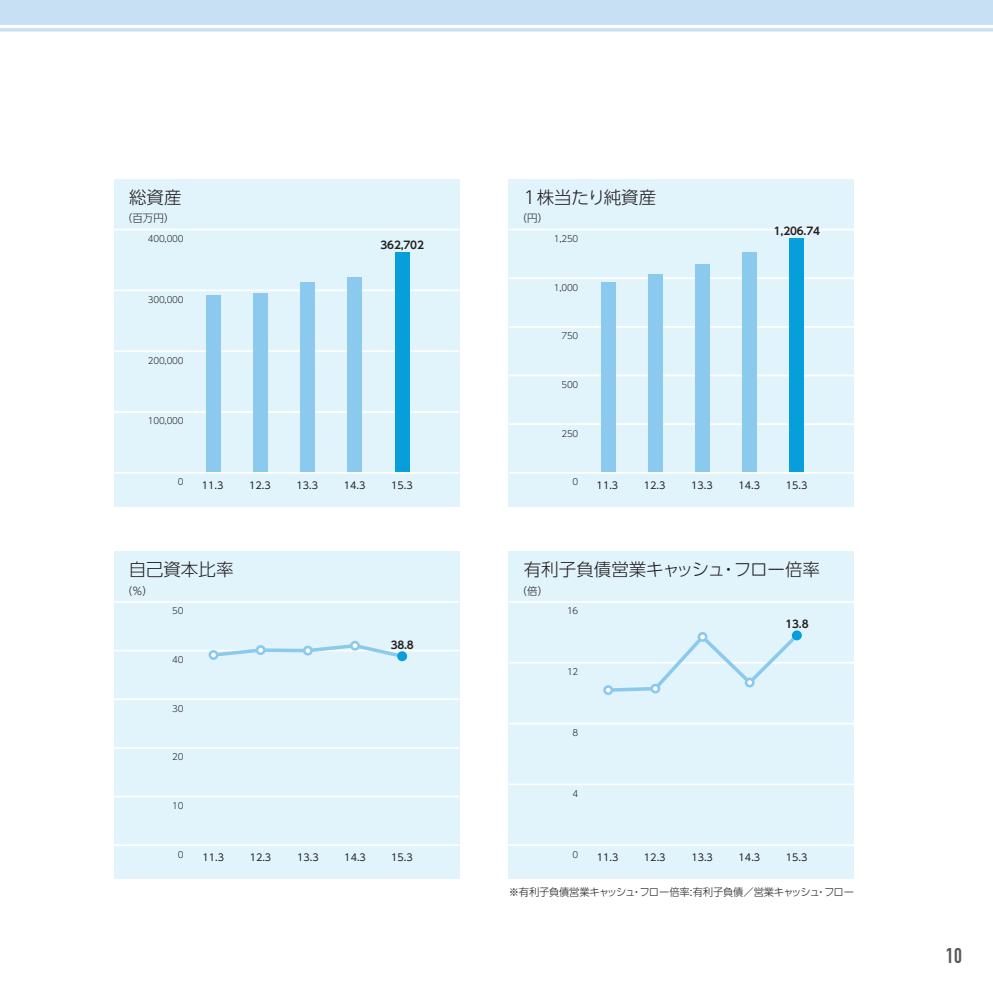
<style>
.page{position:relative;width:993px;height:993px;background:#fff}
.page>*{position:absolute;margin:0;border:0;box-sizing:border-box;transform-origin:0 0}
.t1{font:21px "DIN Engschrift Std";color:#57585a}
.t2{font:300 17.5px "UD Shin Go Pro";color:#231f20}
.t3{font:300 10.5px "UD Shin Go Pro";letter-spacing:-.02em;color:#231f20}
.t4{font:700 10.5px "UD Shin Go Pro De";letter-spacing:-.02em;color:#231f20}
.t5{font:9.62px "UD Shin Go Pro";color:#231f20}
.t6{font:300 8.75px "UD Shin Go Pro";letter-spacing:-.02em;color:#231f20}
</style>
<div class="page">
<div style="left:0;top:0;width:992px;height:25px;background:#c7e0f3"></div>
<svg style="left:0;top:28px;width:992px;height:4px;background:#cde3f4"></svg>
<div style="left:114px;top:179px;width:345px;height:327px;background:#e1f4fc"></div>
<hr style="left:114px;top:228px;width:345px;height:2px;background:#fff">
<hr style="left:114px;top:289px;width:345px;height:2px;background:#fff">
<hr style="left:114px;top:350px;width:345px;height:2px;background:#fff">
<hr style="left:114px;top:411px;width:345px;height:2px;background:#fff">
<div style="left:394px;top:252px;width:15px;height:220px;background:#069edb"></div>
<div style="left:206px;top:295px;width:15px;height:177px;background:#8bc9ee"></div>
<div style="left:253px;top:293px;width:15px;height:179px;background:#8bc9ee"></div>
<div style="left:300px;top:282px;width:15px;height:190px;background:#8bc9ee"></div>
<div style="left:347px;top:277px;width:15px;height:195px;background:#8bc9ee"></div>
<hr style="left:114px;top:472px;width:345px;height:1px;background:#fff">
<div style="left:114px;top:551px;width:345px;height:327px;background:#e1f4fc"></div>
<hr style="left:114px;top:795px;width:345px;height:2px;background:#fff">
<hr style="left:114px;top:746px;width:345px;height:2px;background:#fff">
<hr style="left:114px;top:698px;width:345px;height:1px;background:#fff">
<hr style="left:114px;top:649px;width:345px;height:2px;background:#fff">
<hr style="left:114px;top:601px;width:345px;height:1px;background:#fff">
<svg style="left:265px;top:648px;width:38px;height:4px"></svg>
<svg style="left:208px;top:645px;width:57px;height:14px"></svg>
<svg style="left:303px;top:640px;width:103px;height:20px"></svg>
<hr style="left:114px;top:844px;width:345px;height:1px;background:#fff">
<div style="left:508px;top:179px;width:345px;height:327px;background:#e1f4fc"></div>
<hr style="left:508px;top:228px;width:345px;height:2px;background:#fff">
<hr style="left:508px;top:277px;width:345px;height:2px;background:#fff">
<hr style="left:508px;top:326px;width:345px;height:1px;background:#fff">
<hr style="left:508px;top:374px;width:345px;height:2px;background:#fff">
<hr style="left:508px;top:423px;width:345px;height:2px;background:#fff">
<div style="left:600px;top:282px;width:15px;height:190px;background:#8bc9ee"></div>
<div style="left:647px;top:274px;width:15px;height:198px;background:#8bc9ee"></div>
<div style="left:694px;top:264px;width:15px;height:208px;background:#8bc9ee"></div>
<div style="left:742px;top:253px;width:14px;height:219px;background:#8bc9ee"></div>
<div style="left:789px;top:238px;width:15px;height:234px;background:#069edb"></div>
<hr style="left:508px;top:472px;width:345px;height:1px;background:#fff">
<div style="left:508px;top:551px;width:345px;height:327px;background:#e1f4fc"></div>
<hr style="left:508px;top:601px;width:345px;height:1px;background:#fff">
<hr style="left:508px;top:661px;width:345px;height:2px;background:#fff">
<hr style="left:508px;top:722px;width:345px;height:2px;background:#fff">
<hr style="left:508px;top:783px;width:345px;height:2px;background:#fff">
<svg style="left:603px;top:630px;width:198px;height:64px"></svg>
<div style="left:791px;top:630px;width:10px;height:10px;background:#069edb;border-radius:50%"></div>
<hr style="left:508px;top:844px;width:345px;height:1px;background:#fff">
<p class="t2" style="left:129px;top:183px;width:54px">総資産</p>
<p class="t3" style="left:122px;top:210px;width:54px">（百万円）</p>
<p class="t6" style="left:148px;top:231px;width:37px">400,000</p>
<p class="t6" style="left:148px;top:292px;width:37px">300,000</p>
<p class="t6" style="left:148px;top:353px;width:37px">200,000</p>
<p class="t6" style="left:148px;top:414px;width:37px">100,000</p>
<p class="t4" style="left:380px;top:236px;width:45px">362,702</p>
<p class="t6" style="left:178px;top:474px;width:7px">0</p>
<p class="t5" style="left:202px;top:477px;width:23px">11.3</p>
<p class="t5" style="left:249px;top:477px;width:23px">12.3</p>
<p class="t5" style="left:296px;top:477px;width:23px">13.3</p>
<p class="t5" style="left:343px;top:477px;width:23px">14.3</p>
<p class="t5" style="left:391px;top:477px;width:23px">15.3</p>
<p class="t2" style="left:129px;top:555px;width:106px">自己資本比率</p>
<p class="t3" style="left:122px;top:582px;width:33px">（%）</p>
<p class="t6" style="left:172px;top:603px;width:13px">50</p>
<p class="t6" style="left:172px;top:652px;width:13px">40</p>
<p class="t6" style="left:172px;top:701px;width:13px">30</p>
<p class="t6" style="left:172px;top:749px;width:13px">20</p>
<p class="t6" style="left:172px;top:798px;width:13px">10</p>
<p class="t4" style="left:390px;top:636px;width:25px">38.8</p>
<p class="t6" style="left:178px;top:846px;width:7px">0</p>
<p class="t5" style="left:202px;top:849px;width:23px">11.3</p>
<p class="t5" style="left:249px;top:849px;width:23px">12.3</p>
<p class="t5" style="left:297px;top:849px;width:23px">13.3</p>
<p class="t5" style="left:344px;top:849px;width:23px">14.3</p>
<p class="t5" style="left:391px;top:849px;width:23px">15.3</p>
<p class="t2" style="left:523px;top:183px;width:134px">1株当たり純資産</p>
<p class="t3" style="left:516px;top:210px;width:33px">（円）</p>
<p class="t6" style="left:553px;top:231px;width:26px">1,250</p>
<p class="t6" style="left:553px;top:280px;width:26px">1,000</p>
<p class="t6" style="left:561px;top:328px;width:18px">750</p>
<p class="t6" style="left:561px;top:377px;width:18px">500</p>
<p class="t6" style="left:561px;top:426px;width:18px">250</p>
<p class="t4" style="left:773px;top:222px;width:48px">1,206.74</p>
<p class="t6" style="left:572px;top:474px;width:7px">0</p>
<p class="t5" style="left:596px;top:477px;width:23px">11.3</p>
<p class="t5" style="left:643px;top:477px;width:23px">12.3</p>
<p class="t5" style="left:691px;top:477px;width:23px">13.3</p>
<p class="t5" style="left:738px;top:477px;width:23px">14.3</p>
<p class="t5" style="left:785px;top:477px;width:23px">15.3</p>
<p class="t2" style="left:523px;top:555px;width:298px">有利子負債営業キャッシュ・フロー倍率</p>
<p class="t3" style="left:516px;top:582px;width:33px">（倍）</p>
<p class="t6" style="left:567px;top:603px;width:13px">16</p>
<p class="t6" style="left:567px;top:664px;width:13px">12</p>
<p class="t6" style="left:572px;top:725px;width:7px">8</p>
<p class="t6" style="left:572px;top:786px;width:7px">4</p>
<p class="t4" style="left:785px;top:615px;width:25px">13.8</p>
<p class="t6" style="left:572px;top:846px;width:7px">0</p>
<p class="t5" style="left:785px;top:849px;width:23px">15.3</p>
<p class="t5" style="left:596px;top:849px;width:23px">11.3</p>
<p class="t5" style="left:643px;top:849px;width:23px">12.3</p>
<p class="t5" style="left:691px;top:849px;width:23px">13.3</p>
<p class="t5" style="left:738px;top:849px;width:23px">14.3</p>
<p class="t3" style="left:508px;top:882px;width:346px">※有利子負債営業キャッシュ・フロー倍率:有利子負債／営業キャッシュ・フロー</p>
<p class="t1" style="left:945px;top:943px;width:18px">10</p>
</div>
